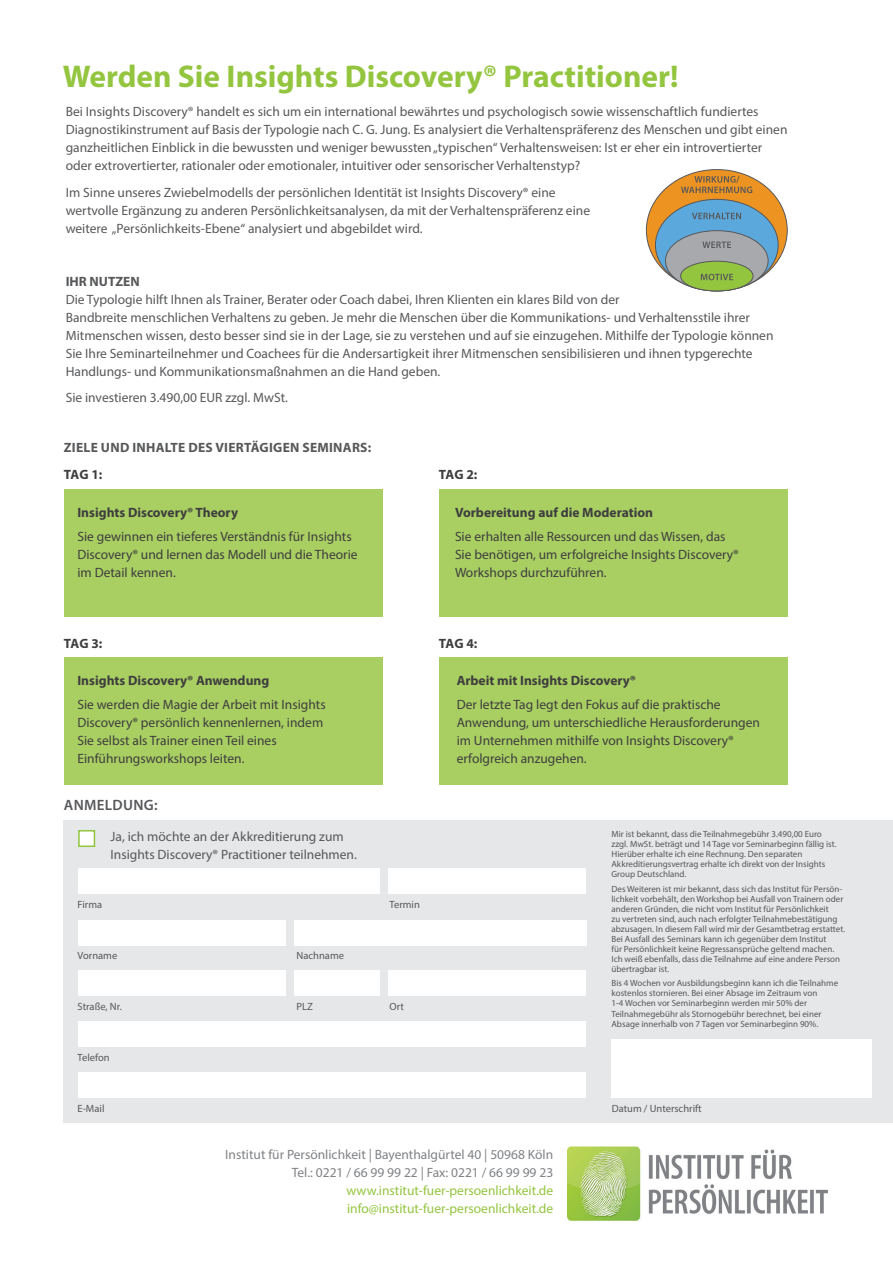
<style>
.page{position:relative;width:893px;height:1263px;background:#fff}
.page>*{position:absolute;margin:0;border:0;box-sizing:border-box;transform-origin:0 0}
.t1{font:700 31.5px "Myriad Pro";color:#94c53f}
.t2{font:600 15px "Myriad Pro";letter-spacing:.02em;color:#57585a}
.t3{font:13.5px/18px "Myriad Pro";color:#57585a}
.t4{font:13.5px/18px "Myriad Pro";color:#3e3e3f}
.t5{font:700 13.5px "Myriad Pro";color:#3e3e3f}
.t6{font:13.5px "Myriad Pro";color:#808285}
.t7{font:13.5px/18px "Myriad Pro";color:#94c53f}
.t8{font:700 13.5px "Myriad Pro";letter-spacing:.02em;color:#57585a}
.t9{font:10.5px "Myriad Pro";color:#57585a}
.t10{font:9px/10.1px "Myriad Pro";color:#57585a}
.s1{font-weight:700}
</style>
<div class="page">
<div style="left:64px;top:821px;width:829px;height:302px;background:#e6e7e9"></div>
<div style="left:78px;top:830px;width:17px;height:17px;background:#fff;border:2px solid #94c53f"></div>
<img style="left:568px;top:1146px;width:260px;height:75px">
<div style="left:64px;top:489px;width:319px;height:128px;background:#a9cf62"></div>
<div style="left:64px;top:657px;width:319px;height:128px;background:#a9cf62"></div>
<div style="left:439px;top:657px;width:348px;height:128px;background:#a9cf62"></div>
<div style="left:439px;top:489px;width:348px;height:128px;background:#a9cf62"></div>
<div style="left:78px;top:868px;width:302px;height:25px;background:#fff"></div>
<div style="left:388px;top:868px;width:198px;height:25px;background:#fff"></div>
<div style="left:611px;top:1039px;width:261px;height:59px;background:#fff"></div>
<div style="left:78px;top:920px;width:208px;height:25px;background:#fff"></div>
<div style="left:78px;top:970px;width:208px;height:25px;background:#fff"></div>
<div style="left:78px;top:1021px;width:508px;height:25px;background:#fff"></div>
<div style="left:78px;top:1072px;width:508px;height:26px;background:#fff"></div>
<div style="left:294px;top:920px;width:292px;height:25px;background:#fff"></div>
<div style="left:294px;top:970px;width:86px;height:25px;background:#fff"></div>
<div style="left:388px;top:970px;width:198px;height:25px;background:#fff"></div>
<div style="left:646px;top:170px;width:141px;height:121px;background:#ed9321;border-radius:50%"></div>
<div style="left:655px;top:199px;width:123px;height:92px;background:#5ba8dc;border-radius:50%"></div>
<div style="left:665px;top:231px;width:103px;height:60px;background:#a8a9ad;border-radius:50%"></div>
<div style="left:681px;top:261px;width:72px;height:30px;background:#94c53f;border-radius:50%"></div>
<div style="left:680px;top:261px;width:73px;height:30px;border:1px solid #57585a;border-radius:50%"></div>
<svg style="left:681px;top:176px;width:71px;height:17px"></svg>
<svg style="left:692px;top:213px;width:49px;height:6px"></svg>
<svg style="left:702px;top:242px;width:29px;height:6px"></svg>
<svg style="left:701px;top:274px;width:32px;height:6px"></svg>
<p class="t1" style="left:63px;top:56px;width:617px">Werden Sie Insights Discovery® Practitioner!</p>
<p class="t3" style="left:66px;top:103px;width:723px">Bei Insights Discovery® handelt es sich um ein international bewährtes und psychologisch sowie wissenschaftlich fundiertes Diagnostikinstrument auf Basis der Typologie nach C. G. Jung. Es analysiert die Verhaltenspräferenz des Menschen und gibt einen ganzheitlichen Einblick in die bewussten und weniger bewussten „typischen“ Verhaltensweisen: Ist er eher ein introvertierter oder extrovertierter, rationaler oder emotionaler, intuitiver oder sensorischer Verhaltenstyp?</p>
<p class="t3" style="left:66px;top:183px;width:526px">Im Sinne unseres Zwiebelmodells der persönlichen Identität ist Insights Discovery® eine wertvolle Ergänzung zu anderen Persönlichkeitsanalysen, da mit der Verhaltenspräferenz eine weitere „Persönlichkeits-Ebene“ analysiert und abgebildet wird.</p>
<p class="t3" style="left:66px;top:272px;width:709px"><span class="s1">IHR NUTZEN<br></span>Die Typologie hilft Ihnen als Trainer, Berater oder Coach dabei, Ihren Klienten ein klares Bild von der<br>Bandbreite menschlichen Verhaltens zu geben. Je mehr die Menschen über die Kommunikations- und Verhaltensstile ihrer Mitmenschen wissen, desto besser sind sie in der Lage, sie zu verstehen und auf sie einzugehen. Mithilfe der Typologie können Sie Ihre Seminarteilnehmer und Coachees für die Andersartigkeit ihrer Mitmenschen sensibilisieren und ihnen typgerechte Handlungs- und Kommunikationsmaßnahmen an die Hand geben.</p>
<p class="t3" style="left:66px;top:389px;width:224px">Sie investieren 3.490,00 EUR zzgl. MwSt.</p>
<p class="t8" style="left:64px;top:439px;width:309px">ZIELE UND INHALTE DES VIERTÄGIGEN SEMINARS:</p>
<p class="t5" style="left:64px;top:466px;width:40px">TAG 1:</p>
<p class="t5" style="left:77px;top:504px;width:162px">Insights Discovery® Theory</p>
<p class="t4" style="left:77px;top:528px;width:282px">Sie gewinnen ein tieferes Verständnis für Insights<br>Discovery® und lernen das Modell und die Theorie im Detail kennen.</p>
<p class="t5" style="left:439px;top:466px;width:40px">TAG 2:</p>
<p class="t5" style="left:455px;top:504px;width:200px">Vorbereitung auf die Moderation</p>
<p class="t4" style="left:455px;top:528px;width:285px">Sie erhalten alle Ressourcen und das Wissen, das<br>Sie benötigen, um erfolgreiche Insights Discovery®<br>Workshops durchzuführen.</p>
<p class="t5" style="left:64px;top:634px;width:40px">TAG 3:</p>
<p class="t5" style="left:439px;top:634px;width:40px">TAG 4:</p>
<p class="t5" style="left:77px;top:671px;width:193px">Insights Discovery® Anwendung</p>
<p class="t4" style="left:77px;top:695px;width:250px">Sie werden die Magie der Arbeit mit Insights Discovery® persönlich kennenlernen, indem Sie selbst als Trainer einen Teil eines Einführungsworkshops leiten.</p>
<p class="t2" style="left:64px;top:796px;width:95px">ANMELDUNG:</p>
<p class="t3" style="left:111px;top:827px;width:248px">Ja, ich möchte an der Akkreditierung zum<br>Insights Discovery® Practitioner teilnehmen.</p>
<p class="t9" style="left:78px;top:898px;width:26px">Firma</p>
<p class="t9" style="left:390px;top:898px;width:32px">Termin</p>
<p class="t9" style="left:78px;top:949px;width:41px">Vorname</p>
<p class="t9" style="left:297px;top:949px;width:49px">Nachname</p>
<p class="t9" style="left:78px;top:1000px;width:46px">Straße, Nr.</p>
<p class="t9" style="left:297px;top:1000px;width:18px">PLZ</p>
<p class="t9" style="left:390px;top:1000px;width:16px">Ort</p>
<p class="t9" style="left:78px;top:1051px;width:33px">Telefon</p>
<p class="t9" style="left:78px;top:1102px;width:28px">E-Mail</p>
<p class="t5" style="left:457px;top:671px;width:181px">Arbeit mit Insights Discovery®</p>
<p class="t4" style="left:457px;top:695px;width:305px">Der letzte Tag legt den Fokus auf die praktische Anwendung, um unterschiedliche Herausforderungen im Unternehmen mithilfe von Insights Discovery® erfolgreich anzugehen.</p>
<p class="t10" style="left:611px;top:829px;width:227px">Mir ist bekannt, dass die Teilnahmegebühr 3.490,00 Euro zzgl. MwSt. beträgt und 14 Tage vor Seminarbeginn fällig ist.<br>Hierüber erhalte ich eine Rechnung. Den separaten Akkreditierungsvertrag erhalte ich direkt von der Insights Group Deutschland.</p>
<p class="t10" style="left:611px;top:883px;width:235px">Des Weiteren ist mir bekannt, dass sich das Institut für Persön&shy;lichkeit vorbehält, den Workshop bei Ausfall von Trainern oder anderen Gründen, die nicht vom Institut für Persönlichkeit<br>zu vertreten sind, auch nach erfolgter Teilnahmebestätigung abzusagen. In diesem Fall wird mir der Gesamtbetrag erstattet.<br>Bei Ausfall des Seminars kann ich gegenüber dem Institut<br>für Persönlichkeit keine Regressansprüche geltend machen.<br>Ich weiß ebenfalls, dass die Teilnahme auf eine andere Person übertragbar ist.</p>
<p class="t10" style="left:611px;top:978px;width:228px">Bis 4 Wochen vor Ausbildungsbeginn kann ich die Teilnahme kostenlos stornieren. Bei einer Absage im Zeitraum von<br>1-4 Wochen vor Seminarbeginn werden mir 50% der Teilnahmegebühr als Stornogebühr berechnet, bei einer Absage innerhalb von 7 Tagen vor Seminarbeginn 90%.</p>
<p class="t9" style="left:612px;top:1102px;width:92px">Datum / Unterschrift</p>
<p class="t6" style="left:225px;top:1146px;width:329px">Institut für Persönlichkeit | Bayenthalgürtel 40 | 50968 Köln</p>
<p class="t6" style="left:292px;top:1164px;width:263px">Tel.: 0221 / 66 99 99 22 | Fax: 0221 / 66 99 99 23</p>
<p class="t7" style="left:346px;top:1181px;width:208px">www.institut-fuer-persoenlichkeit.de info@institut-fuer-persoenlichkeit.de</p>
</div>
